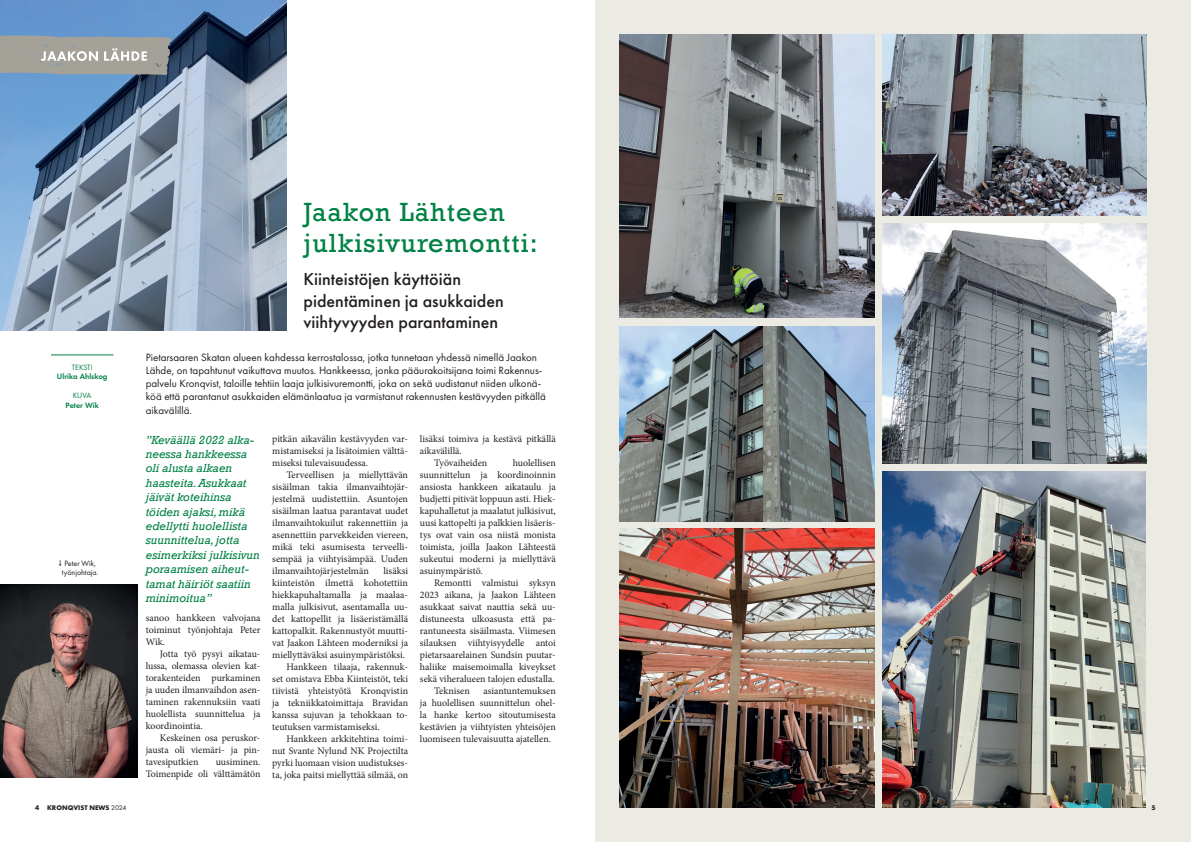
<style>
.page{position:relative;width:1191px;height:842px;background:#fff}
.page>*{position:absolute;margin:0;border:0;box-sizing:border-box;transform-origin:0 0}
.t1{font:27px/31px "Rockwell";letter-spacing:.04em;color:#008244}
.t2{font:500 18px/21.6px "Futura PT";color:#231f20}
.t3{font:italic 12px/14.4px "Rockwell";color:#008244}
.t4{font:11px/13.2px "Futura PT";color:#231f20}
.t5{font:10px/12px "Minion Pro";color:#231f20;text-align:justify}
.t6{font:600 8px "Futura PT";color:#008244}
.t7{font:8px/9.6px "Futura PT";color:#231f20;text-align:center}
.t8{font:8px "Futura PT";color:#008244}
.t9{font:700 7px "Futura PT";color:#231f20}
.s1{font-weight:400}
</style>
<div class="page">
<div style="left:595px;top:0;width:596px;height:842px;background:#ebeae3"></div>
<img style="left:0;top:0;width:286px;height:331px">
<img style="left:619px;top:34px;width:255px;height:283px">
<img style="left:882px;top:34px;width:264px;height:181px">
<img style="left:619px;top:529px;width:255px;height:279px">
<img style="left:882px;top:472px;width:263px;height:335px">
<img style="left:619px;top:326px;width:255px;height:195px">
<img style="left:882px;top:224px;width:264px;height:239px">
<img style="left:0;top:584px;width:137px;height:194px">
<hr style="left:51px;top:354px;width:62px;height:1px;background:#008244">
<svg style="left:0;top:32px;width:172px;height:43px"></svg>
<p class="t8" style="left:72px;top:362px;width:23px">TEKSTI</p>
<p class="t6" style="left:57px;top:371px;width:52px">Ulrika Ahlskog</p>
<p class="t8" style="left:73px;top:391px;width:20px">KUVA</p>
<p class="t6" style="left:66px;top:400px;width:35px">Peter Wik</p>
<p class="t7" style="left:62px;top:558px;width:38px">Peter Wik, työnjohtaja.</p>
<h1 class="t1" style="left:303px;top:197px;width:235px">Jaakon Lähteen julkisivuremontti:</h1>
<h2 class="t2" style="left:303px;top:268px;width:202px">Kiinteistöjen käyttöiän pidentäminen ja asukkaiden viihtyvyyden parantaminen</h2>
<p class="t4" style="left:146px;top:350px;width:401px">Pietarsaaren Skatan alueen kahdessa kerrostalossa, jotka tunnetaan yhdessä nimellä Jaakon Lähde, on tapahtunut vaikuttava muutos. Hankkeessa, jonka pääurakoitsijana toimi Rakennus&shy;palvelu Kronqvist, taloille tehtiin laaja julkisivuremontti, joka on sekä uudistanut niiden ulkonä&shy;köä että parantanut asukkaiden elämänlaatua ja varmistanut rakennusten kestävyyden pitkällä aikavälillä.</p>
<p class="t3" style="left:146px;top:433px;width:116px">”Keväällä 2022 alka&shy;neessa hankkeessa oli alusta alkaen haasteita. Asukkaat jäivät koteihinsa töiden ajaksi, mikä edellytti huolellista suunnittelua, jotta esimerkiksi julkisivun poraamisen aiheut&shy;tamat häiriöt saatiin minimoitua”</p>
<p class="t5" style="left:146px;top:612px;width:116px">sanoo hankkeen valvojana toiminut työnjohtaja Peter Wik.</p>
<p class="t5" style="left:146px;top:648px;width:116px;text-indent:14px">Jotta työ pysyi aikatau&shy;lussa, olemassa olevien kat&shy;torakenteiden purkaminen ja uuden ilmanvaihdon asen&shy;taminen rakennuksiin vaati huolellista suunnittelua ja koordinointia.</p>
<p class="t5" style="left:146px;top:732px;width:116px;text-indent:14px">Keskeinen osa peruskor&shy;jausta oli viemäri- ja pin&shy;tavesiputkien</p>
<p class="t5" style="left:146px;top:756px;width:116px;text-align:right">uusiminen.<br>Toimenpide oli välttämätön</p>
<p class="t5" style="left:272px;top:432px;width:137px">pitkän aikavälin kestävyyden var&shy;mistamiseksi ja lisätoimien välttä&shy;miseksi tulevaisuudessa.</p>
<p class="t5" style="left:272px;top:468px;width:137px;text-indent:14px">Terveellisen ja miellyttävän sisäilman takia ilmanvaihtojär&shy;jestelmä uudistettiin. Asuntojen sisäilman laatua parantavat uudet ilmanvaihtokuilut rakennettiin ja asennettiin parvekkeiden viereen, mikä teki asumisesta terveelli&shy;sempää ja viihtyisämpää. Uuden ilmanvaihtojärjestelmän</p>
<p class="t5" style="left:383px;top:564px;width:26px">lisäksi</p>
<p class="t5" style="left:272px;top:576px;width:137px">kiinteistön ilmettä kohotettiin</p>
<p class="t5" style="left:272px;top:588px;width:137px">hiekkapuhaltamalla ja maalaa-</p>
<p class="t5" style="left:272px;top:600px;width:137px">malla julkisivut, asentamalla uu-</p>
<p class="t5" style="left:272px;top:612px;width:137px">det kattopellit ja lisäeristämällä</p>
<p class="t5" style="left:272px;top:624px;width:137px">kattopalkit. Rakennustyöt muutti-</p>
<p class="t5" style="left:272px;top:636px;width:137px">vat Jaakon Lähteen moderniksi ja</p>
<p class="t5" style="left:272px;top:648px;width:134px">miellyttäväksi asuinympäristöksi.</p>
<p class="t5" style="left:286px;top:660px;width:123px">Hankkeen tilaaja, rakennuk-</p>
<p class="t5" style="left:272px;top:672px;width:137px">set omistava Ebba Kiinteistöt, teki</p>
<p class="t5" style="left:272px;top:684px;width:137px">tiivistä yhteistyötä Kronqvistin</p>
<p class="t5" style="left:272px;top:696px;width:137px">ja tekniikkatoimittaja Bravidan</p>
<p class="t5" style="left:272px;top:708px;width:137px">kanssa sujuvan ja tehokkaan to-</p>
<p class="t5" style="left:272px;top:720px;width:109px">teutuksen varmistamiseksi.</p>
<p class="t5" style="left:286px;top:732px;width:123px">Hankkeen arkkitehtina toimi-</p>
<p class="t5" style="left:272px;top:744px;width:137px">nut Svante Nylund NK Projectilta</p>
<p class="t5" style="left:272px;top:756px;width:137px">pyrki luomaan vision uudistukses-</p>
<p class="t5" style="left:272px;top:768px;width:137px">ta, joka paitsi miellyttää silmää, on</p>
<p class="t5" style="left:420px;top:432px;width:137px">lisäksi toimiva ja kestävä pitkällä</p>
<p class="t5" style="left:420px;top:444px;width:43px">aikavälillä.</p>
<p class="t5" style="left:434px;top:456px;width:55px">Työvaiheiden</p>
<p class="t5" style="left:420px;top:456px;width:137px;text-indent:93px">huolellisen suunnittelun ja koordinoinnin ansiosta hankkeen aikataulu ja budjetti pitivät loppuun asti. Hiek&shy;kapuhalletut ja maalatut julkisivut, uusi kattopelti ja palkkien lisäeris&shy;tys ovat vain osa niistä monista toimista, joilla Jaakon Lähteestä sukeutui moderni ja miellyttävä asuinympäristö.</p>
<p class="t5" style="left:434px;top:576px;width:123px">Remontti valmistui syksyn</p>
<p class="t5" style="left:420px;top:588px;width:137px">2023 aikana, ja Jaakon Lähteen</p>
<p class="t5" style="left:420px;top:600px;width:137px">asukkaat saivat nauttia sekä uu-</p>
<p class="t5" style="left:420px;top:612px;width:137px">distuneesta ulkoasusta että pa-</p>
<p class="t5" style="left:420px;top:624px;width:137px">rantuneesta sisäilmasta. Viimesen</p>
<p class="t5" style="left:420px;top:636px;width:137px">silauksen viihtyisyydelle antoi</p>
<p class="t5" style="left:420px;top:648px;width:137px">pietarsaarelainen Sundsin puutar-</p>
<p class="t5" style="left:420px;top:660px;width:137px">haliike maisemoimalla kiveykset</p>
<p class="t5" style="left:420px;top:672px;width:136px">sekä viheralueen talojen edustalla.</p>
<p class="t5" style="left:434px;top:684px;width:37px">Teknisen</p>
<p class="t5" style="left:420px;top:684px;width:137px;text-indent:64px">asiantuntemuksen ja huolellisen suunnittelun ohel&shy;la hanke kertoo sitoutumisesta kestävien ja viihtyisten yhteisöjen luomiseen tulevaisuutta ajatellen.</p>
<p class="t9" style="left:35px;top:803px;width:93px">4 KRONQVIST NEWS <span class="s1">2024</span></p>
<p class="t9" style="left:1151px;top:803px;width:6px">5</p>
</div>
